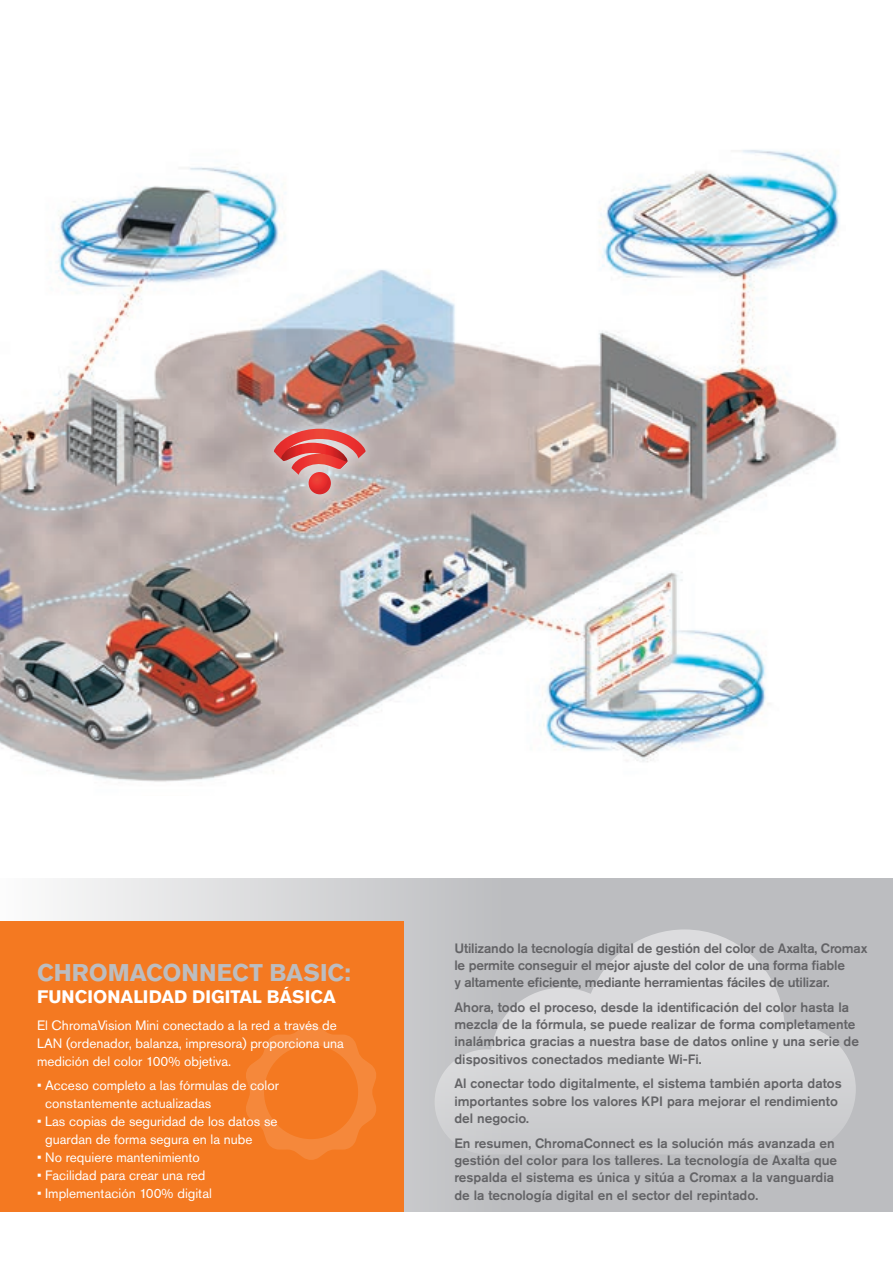
<style>
.page{position:relative;width:893px;height:1263px;background:#fff}
.page>*{position:absolute;margin:0;border:0;box-sizing:border-box;transform-origin:0 0}
.t1{font:700 24px "Akzidenz Grotesk Std";color:#bcbdc0}
.t2{font:700 18px "Akzidenz Grotesk Std";color:#fff}
.t3{font:500 13.5px/17.2px "Akzidenz Grotesk Std";color:#636366}
.t4{font:13.5px/18px "Akzidenz Grotesk Std";color:#fff}
</style>
<div class="page">
<img style="left:0;top:150px;width:840px;height:632px">
<div style="left:259px;top:412px;width:121px;height:98px;background:#fff;opacity:.75"></div>
<svg style="left:274px;top:429px;width:93px;height:46px"></svg>
<svg style="left:309px;top:472px;width:22px;height:22px"></svg>
<svg style="left:0;top:878px;width:893px;height:333px;fill:#bcbdc0"></svg>
<div style="left:0;top:922px;width:404px;height:290px;background:#f47921"></div>
<svg style="left:246px;top:1024px;width:130px;height:136px"></svg>
<svg style="left:435px;top:929px;width:421px;height:225px"></svg>
<h1 class="t1" style="left:37px;top:958px;width:315px">CHROMACONNECT BASIC:</h1>
<h2 class="t2" style="left:37px;top:986px;width:300px">FUNCIONALIDAD DIGITAL BÁSICA</h2>
<p class="t4" style="left:37px;top:1016px;width:309px">El ChromaVision Mini conectado a la red a través de<br>LAN (ordenador, balanza, impresora) proporciona una medición del color 100% objetiva.</p>
<p class="t4" style="left:45px;top:1076px;width:235px;text-indent:-8px">• Acceso completo a las fórmulas de color constantemente actualizadas</p>
<p class="t4" style="left:45px;top:1112px;width:234px;text-indent:-8px">• Las copias de seguridad de los datos se guardan de forma segura en la nube</p>
<p class="t4" style="left:37px;top:1148px;width:164px">• No requiere mantenimiento</p>
<p class="t4" style="left:37px;top:1166px;width:170px">• Facilidad para crear una red</p>
<p class="t4" style="left:37px;top:1184px;width:176px">• Implementación 100% digital</p>
<p class="t3" style="left:454px;top:939px;width:414px">Utilizando la tecnología digital de gestión del color de Axalta, Cromax le permite conseguir el mejor ajuste del color de una forma fiable<br>y altamente eficiente, mediante herramientas fáciles de utilizar.</p>
<p class="t3" style="left:454px;top:998px;width:406px">Ahora, todo el proceso, desde la identificación del color hasta la mezcla de la fórmula, se puede realizar de forma completamente inalámbrica gracias a nuestra base de datos online y una serie de dispositivos conectados mediante Wi-Fi.</p>
<p class="t3" style="left:454px;top:1075px;width:389px">Al conectar todo digitalmente, el sistema también aporta datos importantes sobre los valores KPI para mejorar el rendimiento del negocio.</p>
<p class="t3" style="left:454px;top:1134px;width:384px">En resumen, ChromaConnect es la solución más avanzada en gestión del color para los talleres. La tecnología de Axalta que respalda el sistema es única y sitúa a Cromax a la vanguardia de la tecnología digital en el sector del repintado.</p>
</div>
